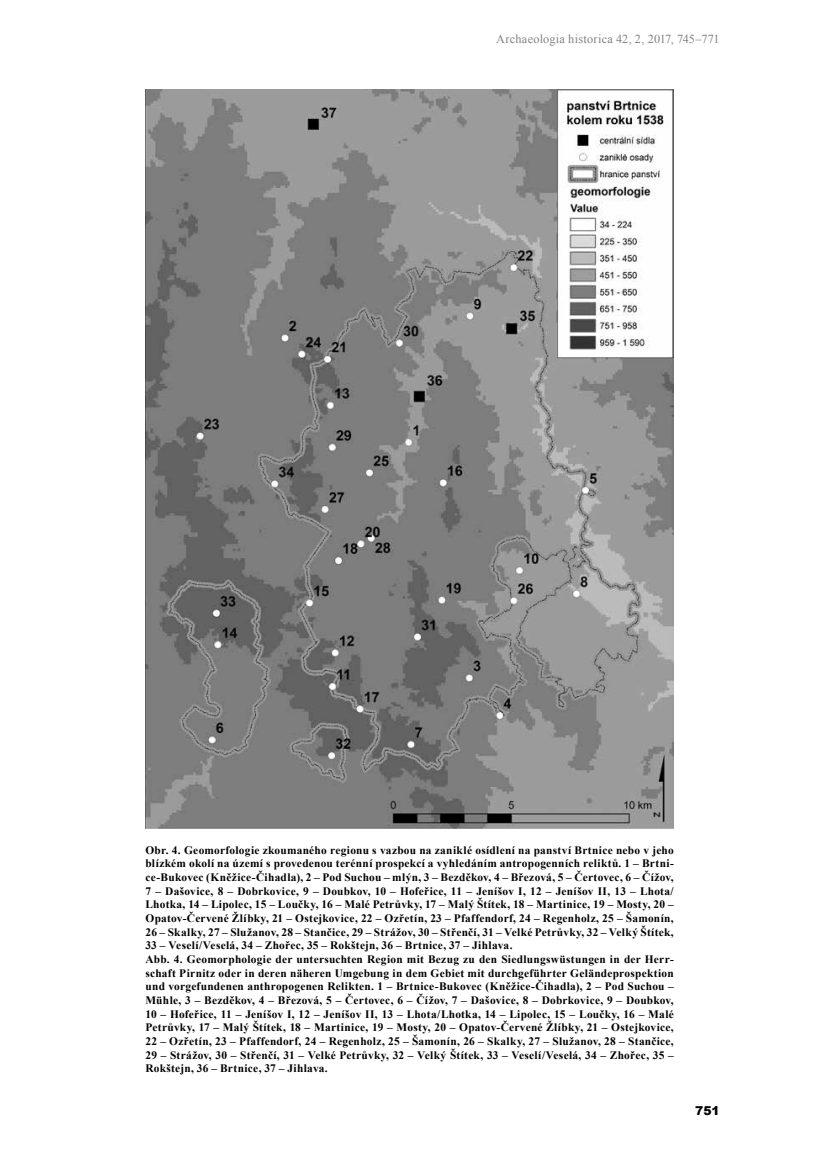
<style>
.page{position:relative;width:819px;height:1171px;background:#fff}
.page>*{position:absolute;margin:0;border:0;box-sizing:border-box;transform-origin:0 0}
.t1{font:12.25px "Times New Roman";letter-spacing:.015em;color:#808285}
.t2{font:900 12.25px "Arial";color:#000}
.t3{font:700 11.38px/13.7px "Times New Roman";letter-spacing:.025em;color:#000}
</style>
<div class="page">
<img style="left:145px;top:89px;width:528px;height:739px">
<p class="t1" style="left:496px;top:31px;width:225px">Archaeologia historica 42, 2, 2017, 745–771</p>
<p class="t3" style="left:145px;top:843px;width:530px">Obr. 4. Geomorfologie zkoumaného regionu s vazbou na zaniklé osídlení na panství Brtnice nebo v jeho blízkém okolí na území s provedenou terénní prospekcí a vyhledáním antropogenních reliktů. 1 – Brtni&shy;ce-Bukovec (Kněžice-Čihadla), 2 – Pod Suchou – mlýn, 3 – Bezděkov, 4 – Březová, 5 – Čertovec, 6 – Čížov, 7 – Dašovice, 8 – Dobrkovice, 9 – Doubkov, 10 – Hofeřice, 11 – Jeníšov I, 12 – Jeníšov II, 13 – Lhota/ Lhotka, 14 – Lipolec, 15 – Loučky, 16 – Malé Petrůvky, 17 – Malý Štítek, 18 – Martinice, 19 – Mosty, 20 – Opatov-Červené Žlíbky, 21 – Ostejkovice, 22 – Ozřetín, 23 – Pfaffendorf, 24 – Regenholz, 25 – Šamonín, 26 – Skalky, 27 – Služanov, 28 – Stančice, 29 – Strážov, 30 – Střenčí, 31 – Velké Petrůvky, 32 – Velký Štítek, 33 – Veselí/Veselá, 34 – Zhořec, 35 – Rokštejn, 36 – Brtnice, 37 – Jihlava.<br>Abb. 4. Geomorphologie der untersuchten Region mit Bezug zu den Siedlungswüstungen in der Herr&shy;schaft Pirnitz oder in deren näheren Umgebung in dem Gebiet mit durchgeführter Geländeprospektion und vorgefundenen anthropogenen Relikten. 1 – Brtnice-Bukovec (Kněžice-Čihadla), 2 – Pod Suchou – Mühle, 3 – Bezděkov, 4 – Březová, 5 – Čertovec, 6 – Čížov, 7 – Dašovice, 8 – Dobrkovice, 9 – Doubkov, 10 – Hofeřice, 11 – Jeníšov I, 12 – Jeníšov II, 13 – Lhota/Lhotka, 14 – Lipolec, 15 – Loučky, 16 – Malé Petrůvky, 17 – Malý Štítek, 18 – Martinice, 19 – Mosty, 20 – Opatov-Červené Žlíbky, 21 – Ostejkovice, 22 – Ozřetín, 23 – Pfaffendorf, 24 – Regenholz, 25 – Šamonín, 26 – Skalky, 27 – Služanov, 28 – Stančice, 29 – Strážov, 30 – Střenčí, 31 – Velké Petrůvky, 32 – Velký Štítek, 33 – Veselí/Veselá, 34 – Zhořec, 35 – Rokštejn, 36 – Brtnice, 37 – Jihlava.</p>
<p class="t2" style="left:695px;top:1102px;width:26px">751</p>
</div>
